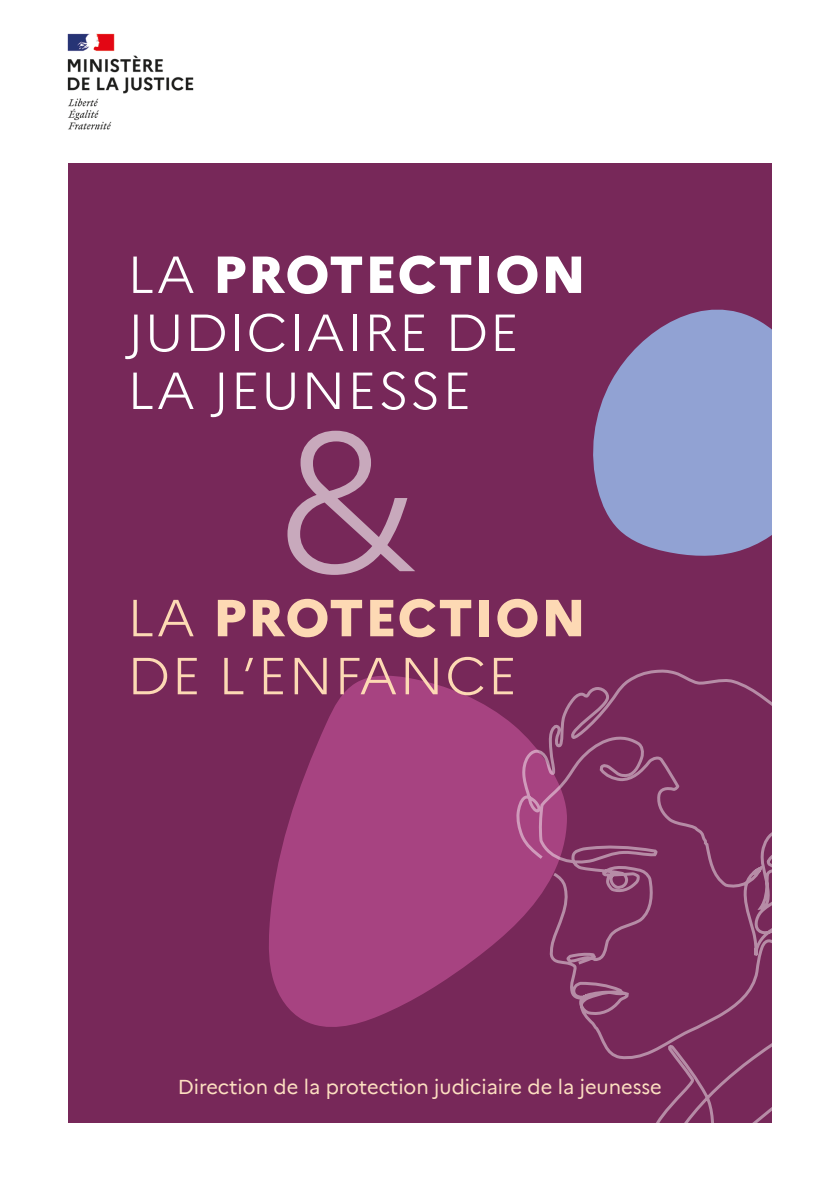
<style>
.page{position:relative;width:840px;height:1191px;background:#fff}
.page>*{position:absolute;margin:0;border:0;box-sizing:border-box;transform-origin:0 0}
.t1{font:300 52px/58px "Marianne";letter-spacing:.025em;color:#fff}
.t2{font:300 52px/58px "Marianne";letter-spacing:.025em;color:#fdd9b4}
.t3{font:20px "Marianne";color:#fddfc1}
.s1{font-weight:800}
</style>
<div class="page">
<div style="left:68px;top:163px;width:704px;height:959px;background:#772859"></div>
<img style="left:67px;top:33px;width:127px;height:97px">
<svg style="left:269px;top:675px;width:244px;height:352px;fill:#a74381"></svg>
<svg style="left:593px;top:309px;width:179px;height:247px;fill:#91a2d3"></svg>
<svg style="left:513px;top:669px;width:259px;height:454px"></svg>
<svg style="left:287px;top:431px;width:128px;height:144px"></svg>
<p class="t1" style="left:127px;top:241px;width:460px">LA <span class="s1">PROTECTION<br></span>JUDICIAIRE DE</p>
<p class="t1" style="left:127px;top:357px;width:346px">LA JEUNESSE</p>
<p class="t2" style="left:127px;top:584px;width:460px">LA <span class="s1">PROTECTION<br></span>DE L’ENFANCE</p>
<p class="t3" style="left:178px;top:1071px;width:485px">Direction de la protection judiciaire de la jeunesse</p>
</div>
